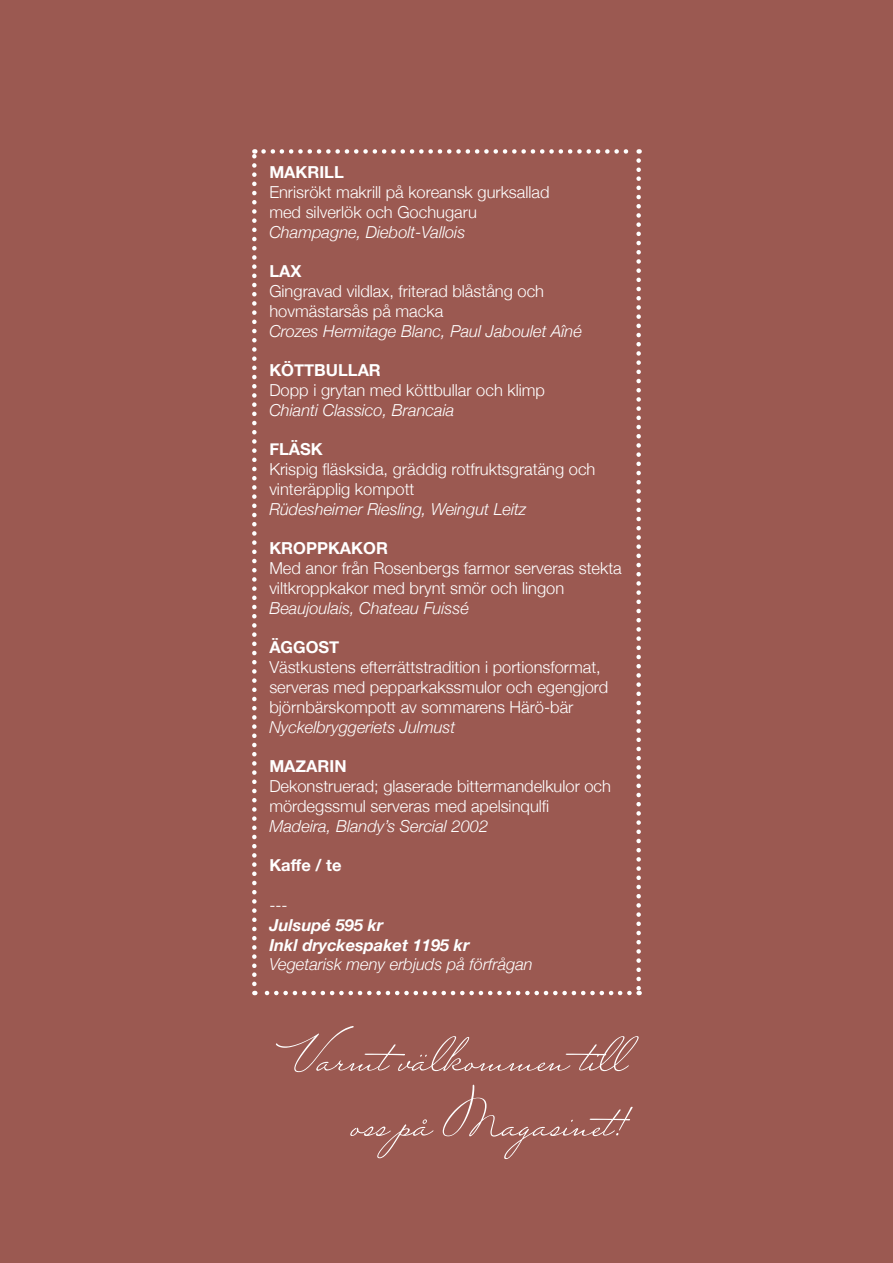
<style>
.page{position:relative;width:893px;height:1263px;background:#9b5951}
.page>*{position:absolute;margin:0;border:0;box-sizing:border-box;transform-origin:0 0}
.t1{font:300 16.5px/19.8px "Helvetica Neue";color:#fff}
.t2{font:italic 300 16.5px "Helvetica Neue";color:#fff}
.t3{font:700 16.5px "Helvetica Neue";color:#fff}
.t4{font:italic 700 16.5px/19.8px "Helvetica Neue";color:#fff}
</style>
<div class="page">
<svg style="left:254px;top:991px;width:375px;height:4px"></svg>
<svg style="left:252px;top:149px;width:5px;height:835px"></svg>
<svg style="left:263px;top:149px;width:377px;height:5px"></svg>
<svg style="left:636px;top:160px;width:5px;height:835px"></svg>
<svg style="left:276px;top:1026px;width:363px;height:46px"></svg>
<svg style="left:350px;top:1119px;width:84px;height:39px"></svg>
<svg style="left:443px;top:1085px;width:190px;height:74px"></svg>
<p class="t3" style="left:269px;top:159px;width:76px">MAKRILL</p>
<p class="t1" style="left:269px;top:181px;width:282px">Enrisrökt makrill på koreansk gurksallad med silverlök och Gochugaru</p>
<p class="t2" style="left:269px;top:219px;width:197px">Champagne, Diebolt-Vallois</p>
<p class="t3" style="left:269px;top:258px;width:34px">LAX</p>
<p class="t1" style="left:269px;top:280px;width:276px">Gingravad vildlax, friterad blåstång och hovmästarsås på macka</p>
<p class="t2" style="left:269px;top:318px;width:314px">Crozes Hermitage Blanc, Paul Jaboulet Aîné</p>
<p class="t3" style="left:269px;top:357px;width:113px">KÖTTBULLAR</p>
<p class="t1" style="left:269px;top:379px;width:277px">Dopp i grytan med köttbullar och klimp</p>
<p class="t2" style="left:269px;top:397px;width:186px">Chianti Classico, Brancaia</p>
<p class="t3" style="left:269px;top:437px;width:55px">FLÄSK</p>
<p class="t1" style="left:269px;top:458px;width:328px">Krispig fläsksida, gräddig rotfruktsgratäng och vinteräpplig kompott</p>
<p class="t2" style="left:269px;top:496px;width:258px">Rüdesheimer Riesling, Weingut Leitz</p>
<p class="t3" style="left:269px;top:536px;width:120px">KROPPKAKOR</p>
<p class="t1" style="left:269px;top:557px;width:354px">Med anor från Rosenbergs farmor serveras stekta viltkroppkakor med brynt smör och lingon</p>
<p class="t2" style="left:269px;top:595px;width:201px">Beaujoulais, Chateau Fuissé</p>
<p class="t3" style="left:269px;top:635px;width:71px">ÄGGOST</p>
<p class="t1" style="left:269px;top:656px;width:340px">Västkustens efterrättstradition i portionsformat, serveras med pepparkakssmulor och egengjord björnbärskompott av sommarens Härö-bär</p>
<p class="t2" style="left:269px;top:714px;width:188px">Nyckelbryggeriets Julmust</p>
<p class="t3" style="left:269px;top:753px;width:79px">MAZARIN</p>
<p class="t1" style="left:269px;top:775px;width:343px">Dekonstruerad; glaserade bittermandelkulor och mördegssmul serveras med apelsinqulfi</p>
<p class="t2" style="left:269px;top:813px;width:220px">Madeira, Blandy’s Sercial 2002</p>
<p class="t3" style="left:269px;top:852px;width:74px">Kaffe / te</p>
<p class="t1" style="left:269px;top:894px;width:20px">---</p>
<p class="t4" style="left:269px;top:915px;width:202px">Julsupé 595 kr<br>Inkl dryckespaket 1195 kr</p>
<p class="t2" style="left:269px;top:951px;width:265px">Vegetarisk meny erbjuds på förfrågan</p>
</div>
